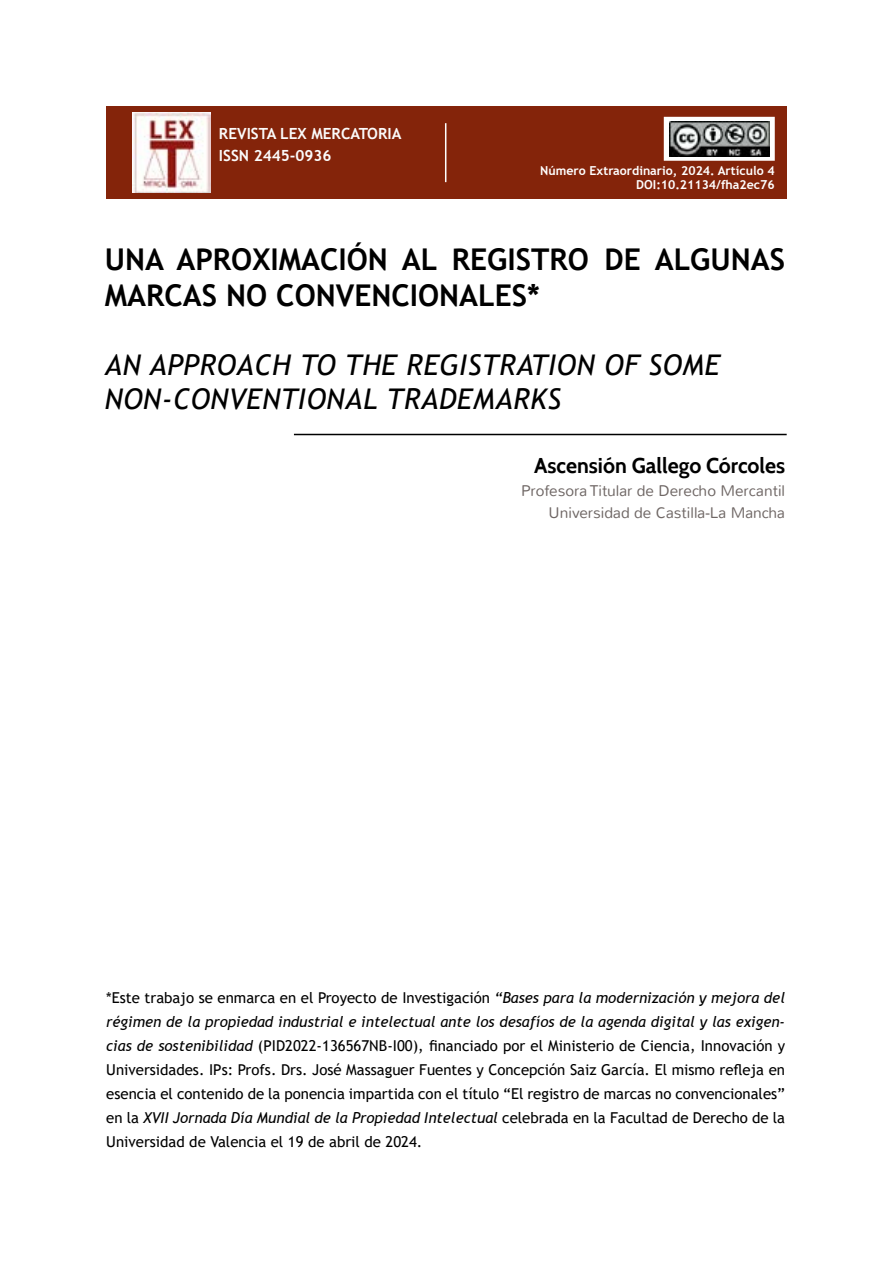
<style>
.page{position:relative;width:893px;height:1263px;background:#fff}
.page>*{position:absolute;margin:0;border:0;box-sizing:border-box;transform-origin:0 0}
.t1{font:700 30px/36px "Trebuchet MS";color:#000}
.t2{font:italic 28.5px/34.2px "Trebuchet MS";letter-spacing:.02em;color:#000}
.t3{font:700 21.3px "Cabin";color:#000}
.t4{font:300 15.3px/22.5px "Nunito";color:#6f6765;text-align:right}
.t5{font:700 15.3px/22.5px "Trebuchet MS";color:#fbfbfb}
.t6{font:15px/24px "Trebuchet MS";color:#000;text-align:justify}
.t7{font:700 12.3px "Trebuchet MS";color:#fff}
.s1{font-style:italic}
</style>
<div class="page">
<div style="left:106px;top:106px;width:681px;height:93px;background:#84240a"></div>
<svg style="left:664px;top:117px;width:111px;height:44px"></svg>
<img style="left:669px;top:121px;width:100px;height:35px">
<hr style="left:294px;top:434px;width:493px;height:1px;background:#000">
<hr style="left:445px;top:123px;width:1px;height:59px;background:#fff">
<img style="left:133px;top:113px;width:78px;height:80px">
<p class="t5" style="left:219px;top:122px;width:184px">REVISTA LEX MERCATORIA<br>ISSN 2445-0936</p>
<p class="t7" style="left:540px;top:163px;width:236px">Número Extraordinario, 2024. Artículo 4</p>
<p class="t7" style="left:636px;top:177px;width:140px">DOI:10.21134/fha2ec76</p>
<h1 class="t1" style="left:105px;top:242px;width:682px">UNA APROXIMACIÓN AL REGISTRO DE ALGUNAS<br>MARCAS NO CONVENCIONALES*</h1>
<h2 class="t2" style="left:105px;top:347px;width:617px">AN APPROACH TO THE REGISTRATION OF SOME<br>NON-CONVENTIONAL TRADEMARKS</h2>
<h3 class="t3" style="left:534px;top:453px;width:252px">Ascensión Gallego Córcoles</h3>
<p class="t4" style="left:521px;top:479px;width:265px">Profesora Titular de Derecho Mercantil<br>Universidad de Castilla-La Mancha</p>
<p class="t6" style="left:106px;top:985px;width:680px">*Este trabajo se enmarca en el Proyecto de Investigación <span class="s1">“Bases para la modernización y mejora del régimen de la propiedad industrial e intelectual ante los desafíos de la agenda digital y las exigen&shy;cias de sostenibilidad</span> (PID2022-136567NB-I00), financiado por el Ministerio de Ciencia, Innovación y Universidades. IPs: Profs. Drs. José Massaguer Fuentes y Concepción Saiz García. El mismo refleja en esencia el contenido de la ponencia impartida con el título “El registro de marcas no convencionales” en la <span class="s1">XVII Jornada Día Mundial de la Propiedad Intelectual</span> celebrada en la Facultad de Derecho de la Universidad de Valencia el 19 de abril de 2024.</p>
</div>
